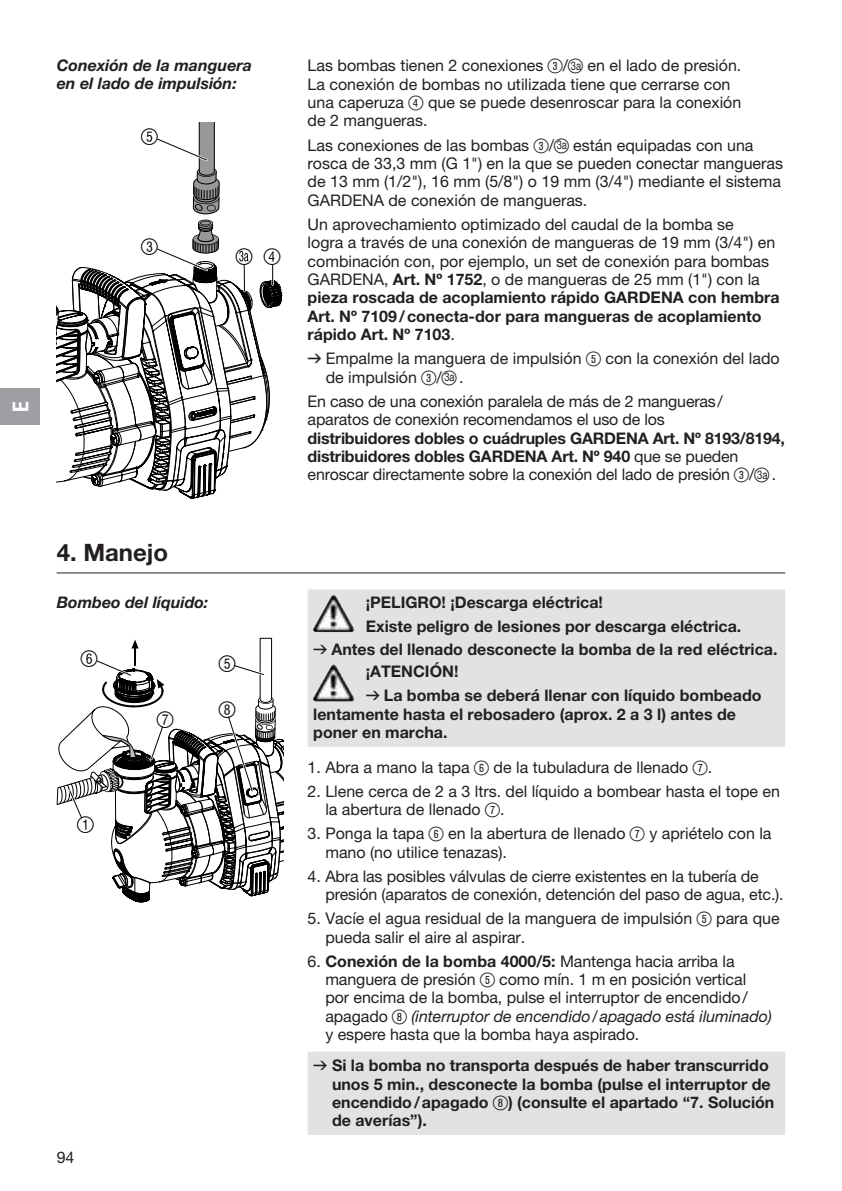
<style>
.page{position:relative;width:842px;height:1191px;background:#fff}
.page>*{position:absolute;margin:0;border:0;box-sizing:border-box;transform-origin:0 0}
.t1{font:700 24px "GARDENA Pro";color:#231f20}
.t2{font:22px "Ziffern";color:#000}
.t3{font:22px "GARDENA Pro Bo Cond";color:#fff}
.t4{font:16px/18.4px "GARDENA Pro";color:#231f20}
.t5{font:700 16px/18.4px "GARDENA Pro";color:#231f20}
.t6{font:italic 700 16px/18.4px "GARDENA Pro";color:#231f20}
.s1{font-family:"Ziffernim Kreisund Quadrat BQ";font-size:20px}
.s2{font-size:12px}
.s3{font-weight:700}
.s4{font-family:"Formdruck"}
.s5{font-weight:400}
.s6{font-family:"Ziffernim Kreisund Quadrat BQ";font-weight:400;font-size:20px}
.s7{font-weight:400;font-size:12px}
.s8{font-family:"Formdruck";font-weight:400}
.s9{font-style:italic}
</style>
<div class="page">
<svg style="left:157px;top:123px;width:63px;height:91px"></svg>
<svg style="left:57px;top:220px;width:225px;height:279px"></svg>
<svg style="left:308px;top:589px;width:477px;height:545px"></svg>
<hr style="left:57px;top:572px;width:728px;height:1px;background:#231f20">
<svg style="left:57px;top:637px;width:227px;height:265px"></svg>
<img style="left:315px;top:595px;width:18px;height:31px">
<img style="left:315px;top:664px;width:18px;height:31px">
<div style="left:0;top:388px;width:40px;height:37px;background:#9d9fa2"></div>
<h2 class="t3" style="left:7px;top:412px;width:12px;rotate:-90deg">E</h2>
<p class="t6" style="left:57px;top:56px;width:197px">Conexión de la manguera en el lado de impulsión:</p>
<h2 class="t2" style="left:141px;top:125px;width:19px">5</h2>
<h2 class="t2" style="left:141px;top:235px;width:19px">3</h2>
<h2 class="t2" style="left:236px;top:244px;width:47px">z 4</h2>
<h1 class="t1" style="left:57px;top:538px;width:113px">4. Manejo</h1>
<p class="t6" style="left:57px;top:593px;width:153px">Bombeo del líquido:</p>
<h2 class="t2" style="left:81px;top:646px;width:19px">6</h2>
<h2 class="t2" style="left:157px;top:707px;width:19px">7</h2>
<h2 class="t2" style="left:219px;top:651px;width:19px">5</h2>
<h2 class="t2" style="left:219px;top:697px;width:19px">8</h2>
<h2 class="t2" style="left:77px;top:813px;width:19px">1</h2>
<p class="t4" style="left:57px;top:1147px;width:19px">94</p>
<p class="t4" style="left:308px;top:56px;width:435px">Las bombas tienen 2 conexiones <span class="s1">3</span>/<span class="s1">ß</span><span class="s2">3a</span> en el lado de presión.<br>La conexión de bombas no utilizada tiene que cerrarse con una caperuza <span class="s1">4</span> que se puede desenroscar para la conexión de 2 mangueras.</p>
<p class="t4" style="left:308px;top:135px;width:477px">Las conexiones de las bombas <span class="s1">3</span>/<span class="s1">ß</span><span class="s2">3a</span> están equipadas con una rosca de 33,3 mm (G 1") en la que se pueden conectar mangueras de 13 mm (1/2"), 16 mm (5/8") o 19 mm (3/4") mediante el sistema GARDENA de conexión de mangueras.</p>
<p class="t4" style="left:308px;top:215px;width:473px">Un aprovechamiento optimizado del caudal de la bomba se<br>logra a través de una conexión de mangueras de 19 mm (3/4") en combinación con, por ejemplo, un set de conexión para bombas GARDENA, <span class="s3">Art. Nº 1752</span>, o de mangueras de 25 mm (1") con la <span class="s3">pieza roscada de acoplamiento rápido GARDENA con hembra Art. Nº 7109/conecta-dor para mangueras de acoplamiento rápido Art. Nº 7103</span>.</p>
<p class="t4" style="left:326px;top:349px;width:455px;text-indent:-18px"><span class="s4">v</span> Empalme la manguera de impulsión <span class="s1">5</span> con la conexión del lado de impulsión <span class="s1">3</span>/<span class="s1">ß</span><span class="s2">3a</span> .</p>
<p class="t4" style="left:308px;top:392px;width:417px">En caso de una conexión paralela de más de 2 mangueras/ aparatos de conexión recomendamos el uso de los</p>
<p class="t5" style="left:308px;top:428px;width:479px">distribuidores dobles o cuádruples GARDENA Art. Nº 8193/8194, distribuidores dobles GARDENA Art. Nº 940 <span class="s5">que se pueden enroscar directamente sobre la conexión del lado de presión</span> <span class="s6">3</span><span class="s5">/</span><span class="s6">ß</span><span class="s7">3a</span> <span class="s5">.</span></p>
<p class="t5" style="left:366px;top:593px;width:239px">¡PELIGRO! ¡Descarga eléctrica!</p>
<p class="t5" style="left:366px;top:617px;width:377px">Existe peligro de lesiones por descarga eléctrica.</p>
<p class="t5" style="left:313px;top:639px;width:466px"><span class="s8">v</span> Antes del llenado desconecte la bomba de la red eléctrica.</p>
<p class="t5" style="left:366px;top:662px;width:94px">¡ATENCIÓN!</p>
<p class="t5" style="left:366px;top:686px;width:397px"><span class="s8">v</span> La bomba se deberá llenar con líquido bombeado</p>
<p class="t5" style="left:313px;top:704px;width:424px">lentamente hasta el rebosadero (aprox. 2 a 3 l) antes de poner en marcha.</p>
<p class="t4" style="left:308px;top:757px;width:406px">1. Abra a mano la tapa <span class="s1">6</span> de la tubuladura de llenado <span class="s1">7</span>.</p>
<p class="t4" style="left:325px;top:781px;width:456px;text-indent:-18px">2. Llene cerca de 2 a 3 ltrs. del líquido a bombear hasta el tope en la abertura de llenado <span class="s1">7</span>.</p>
<p class="t4" style="left:325px;top:824px;width:448px;text-indent:-18px">3. Ponga la tapa <span class="s1">6</span> en la abertura de llenado <span class="s1">7</span> y apriételo con la mano (no utilice tenazas).</p>
<p class="t4" style="left:325px;top:866px;width:460px;text-indent:-18px">4. Abra las posibles válvulas de cierre existentes en la tubería de presión (aparatos de conexión, detención del paso de agua, etc.).</p>
<p class="t4" style="left:325px;top:909px;width:456px;text-indent:-18px">5. Vacíe el agua residual de la manguera de impulsión <span class="s1">5</span> para que pueda salir el aire al aspirar.</p>
<p class="t4" style="left:325px;top:951px;width:448px;text-indent:-18px">6. <span class="s3">Conexión de la bomba 4000/5:</span> Mantenga hacia arriba la manguera de presión <span class="s1">5</span> como mín. 1 m en posición vertical por encima de la bomba, pulse el interruptor de encendido/ apagado <span class="s1">8</span> <span class="s9">(interruptor de encendido/apagado está iluminado) </span>y espere hasta que la bomba haya aspirado.</p>
<p class="t5" style="left:332px;top:1056px;width:444px;text-indent:-19px"><span class="s8">v</span> Si la bomba no transporta después de haber transcurrido unos 5 min., desconecte la bomba (pulse el interruptor de encendido/apagado <span class="s6">8</span>) (consulte el apartado “7. Solución de averías”).</p>
</div>
